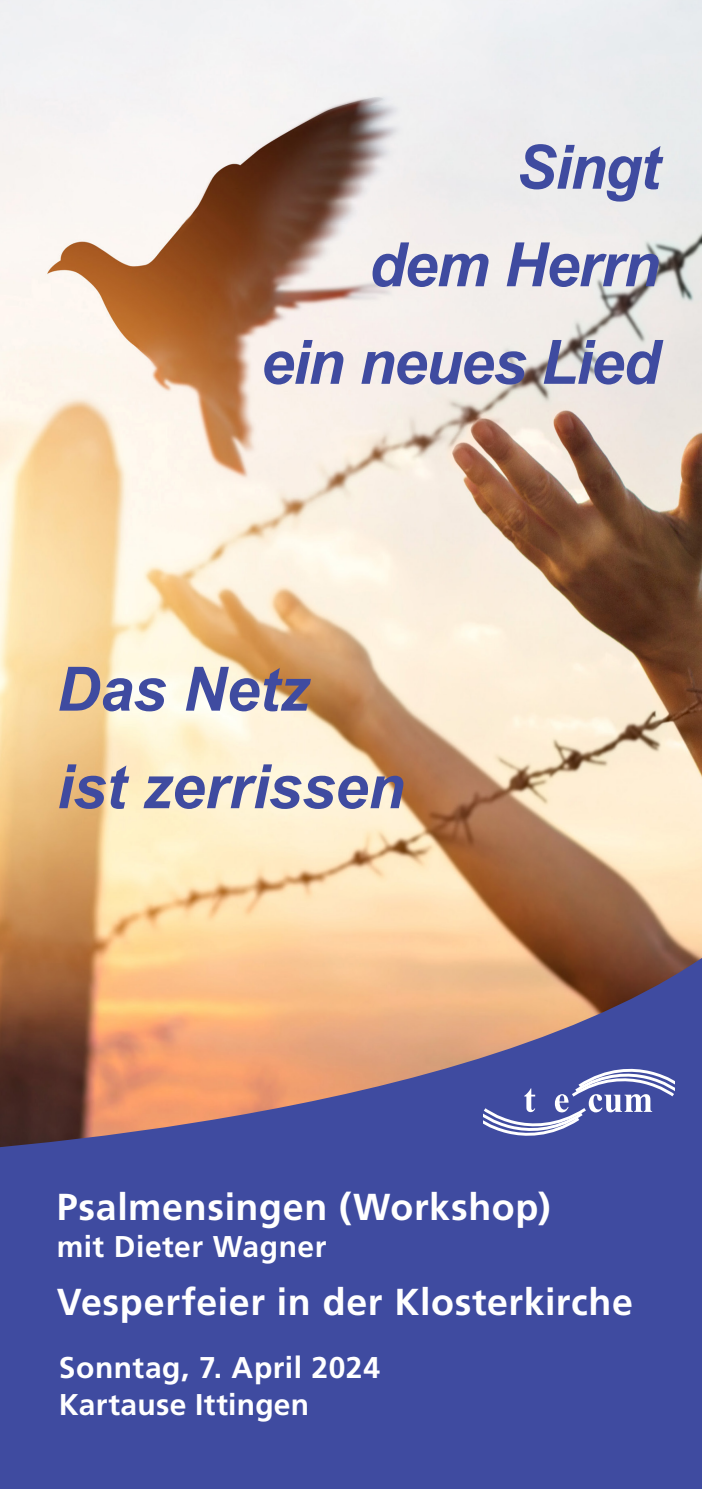
<style>
.page{position:relative;width:702px;height:1489px;background:#fff}
.page>*{position:absolute;margin:0;border:0;box-sizing:border-box;transform-origin:0 0}
.t1{font:italic 700 61.25px/97.5px "Arial";letter-spacing:-.015em;color:#3f4ba0}
.t2{font:700 37.5px "Frutiger LT Pro";letter-spacing:.015em;color:#fff}
.t3{font:700 30px "Frutiger LT Pro";letter-spacing:.015em;color:#fff}
</style>
<div class="page">
<img style="left:0;top:0;width:702px;height:790px">
<svg style="left:0;top:790px;width:702px;height:698px;background:#817492"></svg>
<svg style="left:483px;top:1068px;width:191px;height:67px"></svg>
<p class="t1" style="left:261px;top:120px;width:400px;text-align:right">Singt<br>dem Herrn<br>ein neues Lied</p>
<p class="t1" style="left:57px;top:642px;width:349px">Das Netz<br>ist zerrissen</p>
<p class="t2" style="left:57px;top:1184px;width:495px">Psalmensingen (Workshop)</p>
<p class="t3" style="left:57px;top:1228px;width:271px">mit Dieter Wagner</p>
<p class="t2" style="left:57px;top:1279px;width:577px">Vesperfeier in der Klosterkirche</p>
<p class="t3" style="left:59px;top:1349px;width:322px">Sonntag, 7. April 2024</p>
<p class="t3" style="left:59px;top:1386px;width:252px">Kartause Ittingen</p>
</div>
